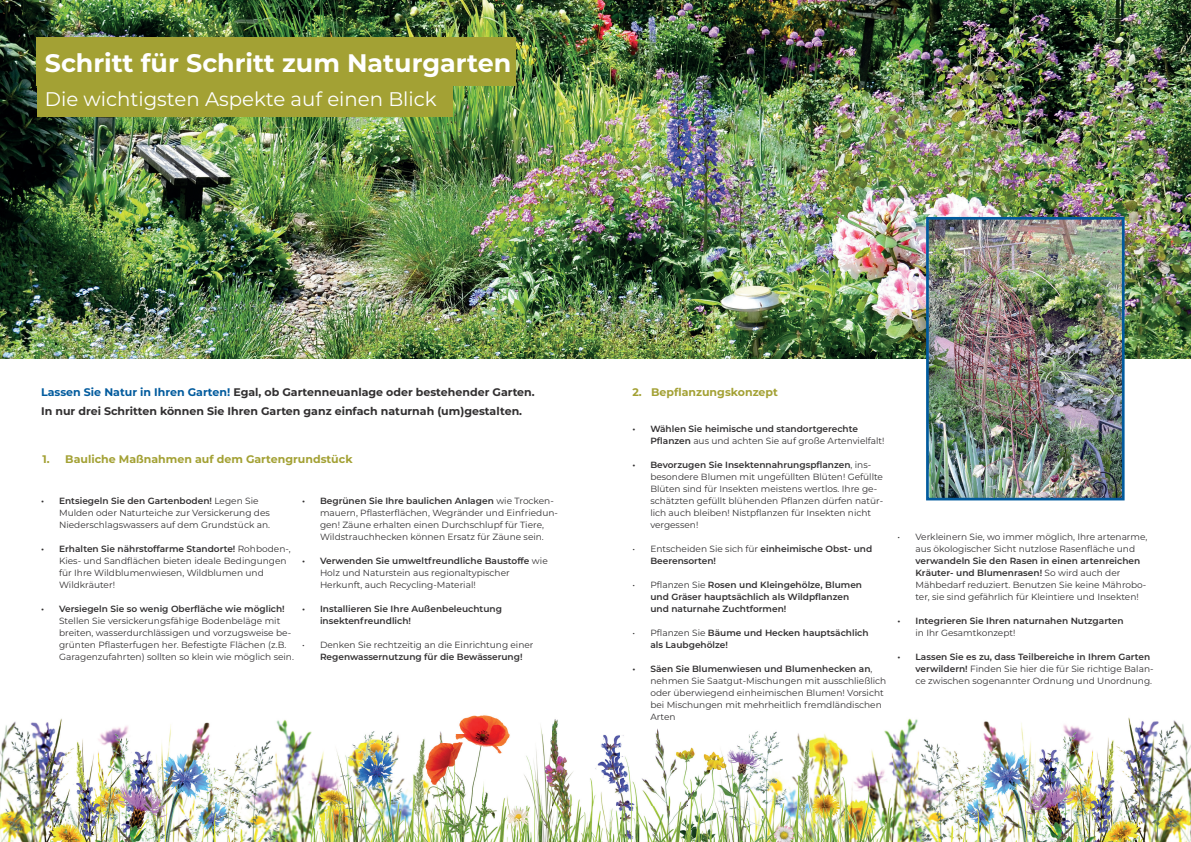
<style>
.page{position:relative;width:1191px;height:842px;background:#fff}
.page>*{position:absolute;margin:0;border:0;box-sizing:border-box;transform-origin:0 0}
.t1{font:700 25.4px "Montserrat";color:#fff}
.t2{font:19.7px "Montserrat";color:#fff}
.t3{font:700 11px/19px "Montserrat";color:#312f30}
.t4{font:700 11px "Montserrat";color:#a3a134}
.t5{font:9px/12px "Montserrat";color:#312f30}
.t6{font:600 9px/12px "Montserrat";color:#312f30}
.s1{color:#015a9d}
.s2{font-weight:400}
.s3{font-weight:600}
</style>
<div class="page">
<img style="left:0;top:0;width:1191px;height:358px">
<div style="left:37px;top:37px;width:479px;height:48px;background:#a3a134"></div>
<div style="left:37px;top:75px;width:416px;height:41px;background:#a3a134"></div>
<img style="left:751px;top:717px;width:440px;height:125px">
<img style="left:0;top:718px;width:452px;height:124px">
<img style="left:414px;top:715px;width:342px;height:19px">
<img style="left:452px;top:734px;width:299px;height:108px">
<img style="left:930px;top:221px;width:190px;height:275px">
<div style="left:926px;top:217px;width:198px;height:283px;border:3px solid #015a9d"></div>
<h1 class="t1" style="left:45px;top:44px;width:468px">Schritt für Schritt zum Naturgarten</h1>
<h2 class="t2" style="left:45px;top:85px;width:393px">Die wichtigsten Aspekte auf einen Blick</h2>
<p class="t3" style="left:41px;top:382px;width:495px"><span class="s1">Lassen Sie Natur in Ihren Garten!</span> Egal, ob Gartenneuanlage oder bestehender Garten.<br>In nur drei Schritten können Sie Ihren Garten ganz einfach naturnah (um)gestalten.</p>
<p class="t4" style="left:632px;top:384px;width:147px">2. Bepflanzungskonzept</p>
<p class="t6" style="left:650px;top:422px;width:236px;text-indent:-18px">• Wählen Sie heimische und standortgerechte<br>Pflanzen <span class="s2">aus und achten Sie auf große Artenvielfalt!</span></p>
<p class="t5" style="left:650px;top:458px;width:234px;text-indent:-18px"><span class="s3">• Bevorzugen Sie Insektennahrungspflanzen</span>, ins&shy;besondere Blumen mit ungefüllten Blüten! Gefüllte Blüten sind für Insekten meistens wertlos. Ihre ge&shy;schätzten gefüllt blühenden Pflanzen dürfen natür&shy;lich auch bleiben! Nistpflanzen für Insekten nicht vergessen!</p>
<p class="t6" style="left:650px;top:542px;width:223px;text-indent:-18px"><span class="s2">• Entscheiden Sie sich für</span> einheimische Obst- und<br>Beerensorten!</p>
<p class="t6" style="left:650px;top:578px;width:213px;text-indent:-18px"><span class="s2">• Pflanzen Sie</span> Rosen und Kleingehölze, Blumen und Gräser hauptsächlich als Wildpflanzen und naturnahe Zuchtformen!</p>
<p class="t6" style="left:650px;top:626px;width:220px;text-indent:-18px"><span class="s2">• Pflanzen Sie</span> Bäume und Hecken hauptsächlich als Laubgehölze!</p>
<p class="t5" style="left:650px;top:662px;width:237px;text-indent:-18px"><span class="s3">• Säen Sie Blumenwiesen und Blumenhecken an</span>, nehmen Sie Saatgut-Mischungen mit ausschließlich oder überwiegend einheimischen Blumen! Vorsicht bei Mischungen mit mehrheitlich fremdländischen Arten</p>
<p class="t4" style="left:43px;top:451px;width:311px">1. Bauliche Maßnahmen auf dem Gartengrundstück</p>
<p class="t5" style="left:320px;top:494px;width:239px;text-indent:-18px"><span class="s3">• Begrünen Sie Ihre baulichen Anlagen</span> wie Trocken&shy;mauern, Pflasterflächen, Wegränder und Einfriedun&shy;gen! Zäune erhalten einen Durchschlupf für Tiere, Wildstrauchhecken können Ersatz für Zäune sein.</p>
<p class="t5" style="left:320px;top:554px;width:229px;text-indent:-18px"><span class="s3">• Verwenden Sie umweltfreundliche Baustoffe</span> wie<br>Holz und Naturstein aus regionaltypischer<br>Herkunft, auch Recycling-Material!</p>
<p class="t6" style="left:320px;top:602px;width:183px;text-indent:-18px">• Installieren Sie Ihre Außenbeleuchtung insektenfreundlich!</p>
<p class="t5" style="left:302px;top:638px;width:233px">• Denken Sie rechtzeitig an die Einrichtung einer</p>
<p class="t6" style="left:320px;top:650px;width:204px">Regenwassernutzung für die Bewässerung!</p>
<p class="t5" style="left:59px;top:494px;width:212px;text-indent:-18px"><span class="s3">• Entsiegeln Sie den Gartenboden!</span> Legen Sie<br>Mulden oder Naturteiche zur Versickerung des<br>Niederschlagswassers auf dem Grundstück an.</p>
<p class="t5" style="left:59px;top:542px;width:233px;text-indent:-18px"><span class="s3">• Erhalten Sie nährstoffarme Standorte!</span> Rohboden-, Kies- und Sandflächen bieten ideale Bedingungen für Ihre Wildblumenwiesen, Wildblumen und Wildkräuter!</p>
<p class="t6" style="left:41px;top:602px;width:245px">• Versiegeln Sie so wenig Oberfläche wie möglich!</p>
<p class="t5" style="left:59px;top:614px;width:236px">Stellen Sie versickerungsfähige Bodenbeläge mit breiten, wasserdurchlässigen und vorzugsweise be&shy;grünten Pflasterfugen her. Befestigte Flächen (z.B.<br>Garagenzufahrten) sollten so klein wie möglich sein.</p>
<p class="t5" style="left:915px;top:530px;width:233px;text-indent:-18px">• Verkleinern Sie, wo immer möglich, Ihre artenarme, aus ökologischer Sicht nutzlose Rasenfläche und</p>
<p class="t5" style="left:915px;top:554px;width:232px"><span class="s3">verwandeln Sie den Rasen in einen artenreichen Kräuter- und Blumenrasen!</span> So wird auch der Mähbedarf reduziert. Benutzen Sie keine Mährobo&shy;ter, sie sind gefährlich für Kleintiere und Insekten!</p>
<p class="t6" style="left:897px;top:614px;width:228px">• Integrieren Sie Ihren naturnahen Nutzgarten</p>
<p class="t5" style="left:915px;top:626px;width:101px">in Ihr Gesamtkonzept!</p>
<p class="t5" style="left:915px;top:650px;width:239px;text-indent:-18px"><span class="s3">• Lassen Sie es zu, dass Teilbereiche in Ihrem Garten verwildern!</span> Finden Sie hier die für Sie richtige Balan&shy;ce zwischen sogenannter Ordnung und Unordnung.</p>
</div>
